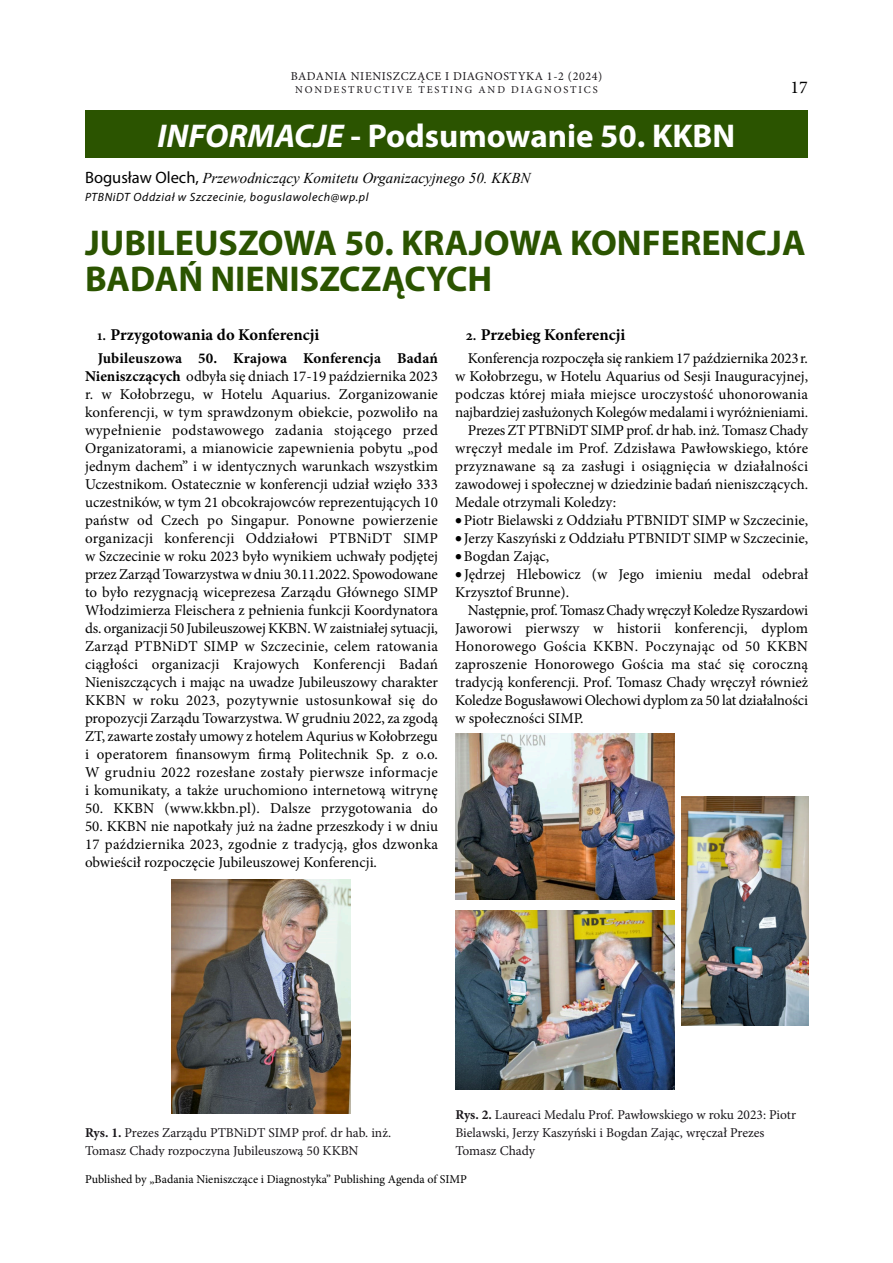
<style>
.page{position:relative;width:893px;height:1263px;background:#fff}
.page>*{position:absolute;margin:0;border:0;box-sizing:border-box;transform-origin:0 0}
.t1{font:700 36px "Myriad Pro";color:#2b5400}
.t2{font:700 33px "Myriad Pro";color:#fff}
.t3{font:18px "Minion Pro";color:#000}
.t4{font:700 16.5px "Minion Pro";letter-spacing:-.005em;color:#000}
.t5{font:15px "Minion Pro";color:#000}
.t6{font:15px "Minion Pro";letter-spacing:.02em;color:#000}
.t7{font:15px "Minion Pro";letter-spacing:.025em;color:#000}
.t8{font:italic 15px "Times New Roman";color:#000}
.t9{font:15px "Minion Pro";letter-spacing:-.02em;color:#000}
.t10{font:700 15px "Minion Pro";letter-spacing:.01em;color:#000}
.t11{font:13.5px "Minion Pro";color:#1a171b}
.t12{font:12px "Minion Pro";color:#000}
.t13{font:italic 12px "Myriad Pro";letter-spacing:.05em;color:#000}
.t14{font:12px "Minion Pro";letter-spacing:.05em;color:#1a171b}
.t15{font:10.5px "Minion Pro";letter-spacing:.18em;color:#1a171b}
.s1{font-style:italic}
.s2{font-family:"Myriad Pro";font-style:normal;font-size:16.5px}
.s3{font-weight:600;font-size:15px}
.s4{font-weight:700}
</style>
<div class="page">
<div style="left:85px;top:111px;width:723px;height:47px;background:#2b5400"></div>
<img style="left:172px;top:879px;width:179px;height:234px">
<img style="left:455px;top:733px;width:219px;height:166px">
<img style="left:682px;top:796px;width:126px;height:229px">
<img style="left:455px;top:911px;width:219px;height:179px">
<p class="t14" style="left:291px;top:71px;width:313px">BADANIA NIENISZCZĄCE I DIAGNOSTYKA 1-2 (2024)</p>
<p class="t15" style="left:295px;top:85px;width:304px">NONDESTRUCTIVE TESTING AND DIAGNOSTICS</p>
<p class="t2" style="left:158px;top:122px;width:579px"><span class="s1">INFORMACJE</span> - Podsumowanie 50. KKBN</p>
<p class="t3" style="left:791px;top:79px;width:19px">17</p>
<p class="t8" style="left:85px;top:172px;width:447px"><span class="s2">Bogusław Olech,</span> Przewodniczący Komitetu Organizacyjnego 50. KKBN</p>
<p class="t13" style="left:85px;top:192px;width:285px">PTBNiDT Oddział w Szczecinie, boguslawolech@wp.pl</p>
<p class="t1" style="left:85px;top:228px;width:722px">JUBILEUSZOWA 50. KRAJOWA KONFERENCJA</p>
<p class="t1" style="left:85px;top:264px;width:409px">BADAŃ NIENISZCZĄCYCH</p>
<p class="t4" style="left:97px;top:328px;width:224px"><span class="s3">1.</span> Przygotowania do Konferencji</p>
<p class="t10" style="left:98px;top:352px;width:342px">Jubileuszowa 50. Krajowa Konferencja Badań</p>
<p class="t5" style="left:85px;top:370px;width:354px"><span class="s4">Nieniszczących</span> odbyła się dniach 17-19 października 2023</p>
<p class="t5" style="left:85px;top:388px;width:354px">r. w Kołobrzegu, w Hotelu Aquarius. Zorganizowanie</p>
<p class="t5" style="left:85px;top:406px;width:354px">konferencji, w tym sprawdzonym obiekcie, pozwoliło na</p>
<p class="t6" style="left:85px;top:424px;width:354px">wypełnienie podstawowego zadania stojącego przed</p>
<p class="t5" style="left:85px;top:442px;width:354px">Organizatorami, a mianowicie zapewnienia pobytu „pod</p>
<p class="t5" style="left:85px;top:460px;width:354px">jednym dachem” i w identycznych warunkach wszystkim</p>
<p class="t5" style="left:85px;top:478px;width:354px">Uczestnikom. Ostatecznie w konferencji udział wzięło 333</p>
<p class="t5" style="left:85px;top:496px;width:354px">uczestników, w tym 21 obcokrajowców reprezentujących 10</p>
<p class="t5" style="left:85px;top:514px;width:354px">państw od Czech po Singapur. Ponowne powierzenie</p>
<p class="t5" style="left:85px;top:532px;width:354px">organizacji konferencji Oddziałowi PTBNiDT SIMP</p>
<p class="t5" style="left:85px;top:550px;width:354px">w Szczecinie w roku 2023 było wynikiem uchwały podjętej</p>
<p class="t5" style="left:85px;top:568px;width:354px">przez Zarząd Towarzystwa w dniu 30.11.2022. Spowodowane</p>
<p class="t5" style="left:85px;top:586px;width:354px">to było rezygnacją wiceprezesa Zarządu Głównego SIMP</p>
<p class="t5" style="left:85px;top:604px;width:354px">Włodzimierza Fleischera z pełnienia funkcji Koordynatora</p>
<p class="t5" style="left:85px;top:622px;width:354px">ds. organizacji 50 Jubileuszowej KKBN. W zaistniałej sytuacji,</p>
<p class="t6" style="left:85px;top:640px;width:354px">Zarząd PTBNiDT SIMP w Szczecinie, celem ratowania</p>
<p class="t5" style="left:85px;top:658px;width:354px">ciągłości organizacji Krajowych Konferencji Badań</p>
<p class="t5" style="left:85px;top:676px;width:354px">Nieniszczących i mając na uwadze Jubileuszowy charakter</p>
<p class="t6" style="left:85px;top:694px;width:354px">KKBN w roku 2023, pozytywnie ustosunkował się do</p>
<p class="t5" style="left:85px;top:712px;width:354px">propozycji Zarządu Towarzystwa. W grudniu 2022, za zgodą</p>
<p class="t5" style="left:85px;top:730px;width:354px">ZT, zawarte zostały umowy z hotelem Aqurius w Kołobrzegu</p>
<p class="t5" style="left:85px;top:748px;width:354px">i operatorem finansowym firmą Politechnik Sp. z o.o.</p>
<p class="t7" style="left:85px;top:766px;width:354px">W grudniu 2022 rozesłane zostały pierwsze informacje</p>
<p class="t5" style="left:85px;top:784px;width:354px">i komunikaty, a także uruchomiono internetową witrynę</p>
<p class="t5" style="left:85px;top:802px;width:354px">50. KKBN (www.kkbn.pl). Dalsze przygotowania do</p>
<p class="t5" style="left:85px;top:820px;width:354px">50. KKBN nie napotkały już na żadne przeszkody i w dniu</p>
<p class="t5" style="left:85px;top:838px;width:354px">17 października 2023, zgodnie z tradycją, głos dzwonka</p>
<p class="t5" style="left:85px;top:856px;width:293px">obwieścił rozpoczęcie Jubileuszowej Konferencji.</p>
<p class="t4" style="left:466px;top:328px;width:161px"><span class="s3">2.</span> Przebieg Konferencji</p>
<p class="t5" style="left:468px;top:352px;width:342px">Konferencja rozpoczęła się rankiem 17 października 2023r.</p>
<p class="t5" style="left:455px;top:370px;width:354px">w Kołobrzegu, w Hotelu Aquarius od Sesji Inauguracyjnej,</p>
<p class="t5" style="left:455px;top:388px;width:354px">podczas której miała miejsce uroczystość uhonorowania</p>
<p class="t5" style="left:455px;top:406px;width:354px">najbardziej zasłużonych Kolegów medalami i wyróżnieniami.</p>
<p class="t5" style="left:468px;top:424px;width:342px">Prezes ZT PTBNiDT SIMP prof. dr hab. inż. Tomasz Chady</p>
<p class="t5" style="left:455px;top:442px;width:354px">wręczył medale im Prof. Zdzisława Pawłowskiego, które</p>
<p class="t5" style="left:455px;top:460px;width:354px">przyznawane są za zasługi i osiągnięcia w działalności</p>
<p class="t5" style="left:455px;top:478px;width:354px">zawodowej i społecznej w dziedzinie badań nieniszczących.</p>
<p class="t5" style="left:455px;top:496px;width:163px">Medale otrzymali Koledzy:</p>
<p class="t5" style="left:464px;top:514px;width:346px">Piotr Bielawski z Oddziału PTBNIDT SIMP w Szczecinie,</p>
<p class="t5" style="left:464px;top:532px;width:346px">Jerzy Kaszyński z Oddziału PTBNIDT SIMP w Szczecinie,</p>
<p class="t5" style="left:464px;top:550px;width:87px">Bogdan Zając,</p>
<p class="t5" style="left:464px;top:568px;width:346px">Jędrzej Hlebowicz (w Jego imieniu medal odebrał</p>
<p class="t5" style="left:455px;top:586px;width:116px">Krzysztof Brunne).</p>
<p class="t9" style="left:468px;top:604px;width:342px">Następnie, prof. Tomasz Chady wręczył Koledze Ryszardowi</p>
<p class="t5" style="left:455px;top:622px;width:354px">Jaworowi pierwszy w historii konferencji, dyplom</p>
<p class="t7" style="left:455px;top:640px;width:354px">Honorowego Gościa KKBN. Poczynając od 50 KKBN</p>
<p class="t5" style="left:455px;top:658px;width:354px">zaproszenie Honorowego Gościa ma stać się coroczną</p>
<p class="t5" style="left:455px;top:676px;width:354px">tradycją konferencji. Prof. Tomasz Chady wręczył również</p>
<p class="t5" style="left:455px;top:694px;width:354px">Koledze Bogusławowi Olechowi dyplom za 50 lat działalności</p>
<p class="t5" style="left:455px;top:712px;width:130px">w społeczności SIMP.</p>
<p class="t11" style="left:85px;top:1127px;width:308px"><span class="s4">Rys. 1.</span> Prezes Zarządu PTBNiDT SIMP prof. dr hab. inż.</p>
<p class="t11" style="left:85px;top:1145px;width:275px">Tomasz Chady rozpoczyna Jubileuszową 50 KKBN</p>
<p class="t11" style="left:455px;top:1109px;width:342px"><span class="s4">Rys. 2.</span> Laureaci Medalu Prof. Pawłowskiego w roku 2023: Piotr</p>
<p class="t11" style="left:455px;top:1127px;width:311px">Bielawski, Jerzy Kaszyński i Bogdan Zając, wręczał Prezes</p>
<p class="t11" style="left:455px;top:1145px;width:81px">Tomasz Chady</p>
<p class="t12" style="left:85px;top:1174px;width:383px">Published by „Badania Nieniszczące i Diagnostyka” Publishing Agenda of SIMP</p>
</div>
